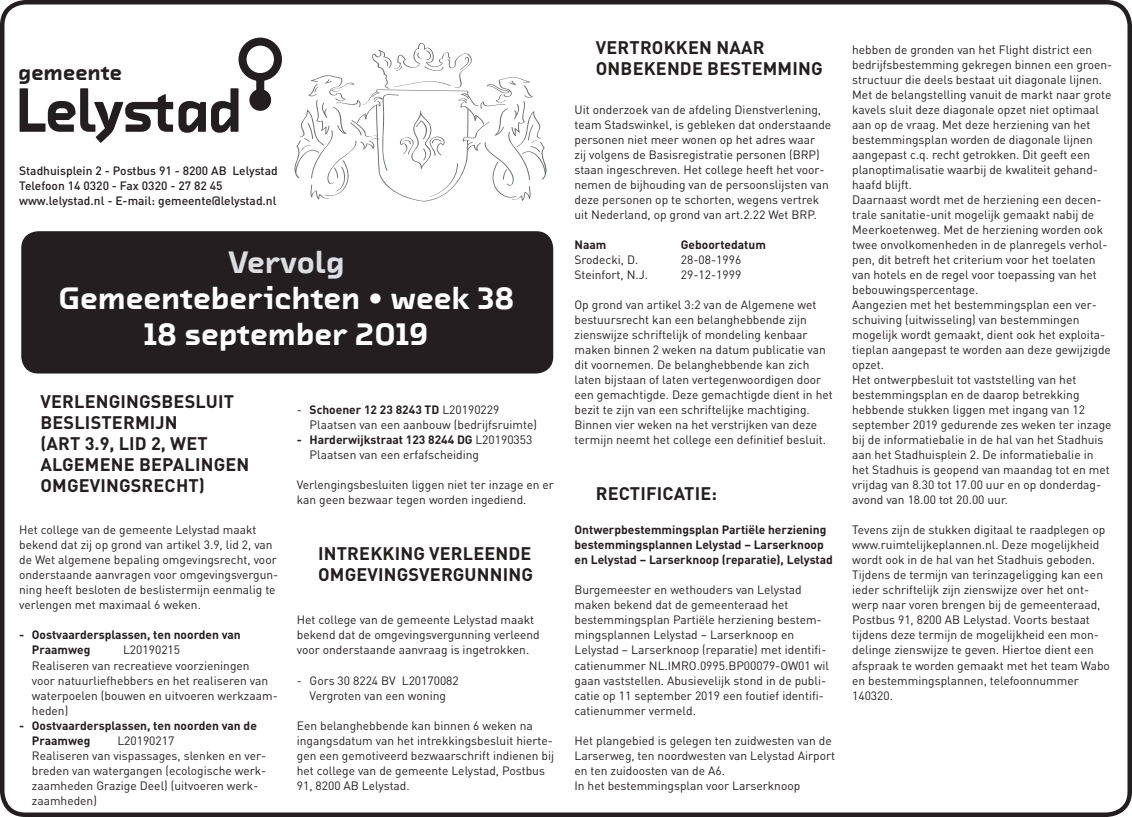
<style>
.page{position:relative;width:1132px;height:817px;background:#fff}
.page>*{position:absolute;margin:0;border:0;box-sizing:border-box;transform-origin:0 0}
.t1{font:900 31.5px/36px "Chambers Sans OT";letter-spacing:-.01em;color:#fff;text-align:center}
.t2{font:900 21.9px "Chambers Sans OT";letter-spacing:-.01em;color:#231f20}
.t3{font:700 18px/21px "DIN Pro";letter-spacing:.01em;color:#231f20}
.t4{font:12px/15px "DIN Pro";color:#231f20}
.t5{font:700 12px/15px "DIN Pro";color:#231f20}
.t6{font:500 12px/15px "DIN Pro";color:#231f20}
.s1{color:#dcdddf}
.s2{font-family:"DIN Pro";font-weight:700}
.s3{font-weight:700}
</style>
<div class="page">
<div style="left:0;top:0;width:1131px;height:816px;border:4px solid #231f20;border-radius:23px"></div>
<svg style="left:294px;top:43px;width:253px;height:158px"></svg>
<svg style="left:20px;top:38px;width:262px;height:105px"></svg>
<div style="left:246px;top:46px;width:28px;height:27px;background:#fff;border-radius:50%"></div>
<div style="left:21px;top:231px;width:532px;height:142px;background:#231f20;border-radius:17px"></div>
<h2 class="t2" style="left:18px;top:58px;width:105px">gemeente</h2>
<p class="t6" style="left:19px;top:163px;width:260px">Stadhuisplein 2 - Postbus 91 - 8200 AB Lelystad<br>Telefoon 14 0320 - Fax 0320 - 27 82 45 www.lelystad.nl - E-mail: gemeente@lelystad.nl</p>
<h1 class="t1" style="left:58px;top:243px;width:458px"><span class="s1">Vervolg<br></span>Gemeenteberichten <span class="s2">•</span> week 38<br>18 september 2019</h1>
<h3 class="t3" style="left:40px;top:390px;width:210px">VERLENGINGSBESLUIT<br>BESLISTERMIJN<br>(ART 3.9, LID 2, WET<br>ALGEMENE BEPALINGEN<br>OMGEVINGSRECHT)</h3>
<p class="t4" style="left:19px;top:522px;width:261px">Het college van de gemeente Lelystad maakt bekend dat zij op grond van artikel 3.9, lid 2, van de Wet algemene bepaling omgevingsrecht, voor onderstaande aanvragen voor omgevingsvergun&shy;ning heeft besloten de beslistermijn eenmalig te verlengen met maximaal 6 weken.</p>
<p class="t5" style="left:32px;top:627px;width:210px;text-indent:-13px">- Oostvaardersplassen, ten noorden van<br>Praamweg</p>
<p class="t4" style="left:32px;top:642px;width:247px;text-indent:91px">L20190215<br>Realiseren van recreatieve voorzieningen<br>voor natuurliefhebbers en het realiseren van waterpoelen (bouwen en uitvoeren werkzaam&shy;heden)</p>
<p class="t5" style="left:32px;top:717px;width:226px;text-indent:-13px">- Oostvaardersplassen, ten noorden van de<br>Praamweg</p>
<p class="t4" style="left:32px;top:732px;width:236px;text-indent:85px">L20190217<br>Realiseren van vispassages, slenken en ver&shy;breden van watergangen (ecologische werk&shy;zaamheden Grazige Deel) (uitvoeren werk&shy;zaamheden)</p>
<p class="t4" style="left:309px;top:402px;width:229px;text-indent:-13px">- <span class="s3">Schoener 12 23 8243 TD</span> L20190229<br>Plaatsen van een aanbouw (bedrijfsruimte)</p>
<p class="t4" style="left:309px;top:432px;width:224px;text-indent:-13px"><span class="s3">- Harderwijkstraat 123 8244 DG</span> L20190353<br>Plaatsen van een erfafscheiding</p>
<p class="t4" style="left:297px;top:477px;width:258px">Verlengingsbesluiten liggen niet ter inzage en er kan geen bezwaar tegen worden ingediend.</p>
<h3 class="t3" style="left:318px;top:542px;width:216px">INTREKKING VERLEENDE<br>OMGEVINGSVERGUNNING</h3>
<p class="t4" style="left:297px;top:612px;width:244px">Het college van de gemeente Lelystad maakt bekend dat de omgevingsvergunning verleend voor onderstaande aanvraag is ingetrokken.</p>
<p class="t4" style="left:297px;top:672px;width:163px;text-align:center">- Gors 30 8224 BV L20170082<br>Vergroten van een woning</p>
<p class="t4" style="left:297px;top:717px;width:259px">Een belanghebbende kan binnen 6 weken na ingangsdatum van het intrekkingsbesluit hierte&shy;gen een gemotiveerd bezwaarschrift indienen bij het college van de gemeente Lelystad, Postbus 91, 8200 AB Lelystad.</p>
<h3 class="t3" style="left:595px;top:36px;width:228px">VERTROKKEN NAAR<br>ONBEKENDE BESTEMMING</h3>
<p class="t4" style="left:574px;top:102px;width:258px">Uit onderzoek van de afdeling Dienstverlening, team Stadswinkel, is gebleken dat onderstaande personen niet meer wonen op het adres waar<br>zij volgens de Basisregistratie personen (BRP) staan ingeschreven. Het college heeft het voor&shy;nemen de bijhouding van de persoonslijsten van deze personen op te schorten, wegens vertrek uit Nederland, op grond van art.2.22 Wet BRP.</p>
<p class="t5" style="left:574px;top:237px;width:33px">Naam</p>
<p class="t5" style="left:680px;top:237px;width:86px">Geboortedatum</p>
<p class="t4" style="left:574px;top:252px;width:65px">Srodecki, D.</p>
<p class="t4" style="left:680px;top:252px;width:62px">28-08-1996</p>
<p class="t4" style="left:574px;top:267px;width:75px">Steinfort, N.J.</p>
<p class="t4" style="left:680px;top:267px;width:62px">29-12-1999</p>
<p class="t4" style="left:574px;top:297px;width:260px">Op grond van artikel 3:2 van de Algemene wet bestuursrecht kan een belanghebbende zijn zienswijze schriftelijk of mondeling kenbaar maken binnen 2 weken na datum publicatie van dit voornemen. De belanghebbende kan zich laten bijstaan of laten vertegenwoordigen door een gemachtigde. Deze gemachtigde dient in het bezit te zijn van een schriftelijke machtiging.<br>Binnen vier weken na het verstrijken van deze termijn neemt het college een definitief besluit.</p>
<h3 class="t3" style="left:595px;top:482px;width:122px">RECTIFICATIE:</h3>
<p class="t5" style="left:574px;top:522px;width:260px">Ontwerpbestemmingsplan Partiële herziening bestemmingsplannen Lelystad – Larserknoop en Lelystad – Larserknoop (reparatie), Lelystad</p>
<p class="t4" style="left:574px;top:582px;width:256px">Burgemeester en wethouders van Lelystad maken bekend dat de gemeenteraad het bestemmingsplan Partiële herziening bestem&shy;mingsplannen Lelystad – Larserknoop en Lelystad – Larserknoop (reparatie) met identifi&shy;catienummer NL.IMRO.0995.BP00079-OW01 wil gaan vaststellen. Abusievelijk stond in de publi&shy;catie op 11 september 2019 een foutief identifi&shy;catienummer vermeld.</p>
<p class="t4" style="left:574px;top:732px;width:262px">Het plangebied is gelegen ten zuidwesten van de Larserweg, ten noordwesten van Lelystad Airport en ten zuidoosten van de A6.<br>In het bestemmingsplan voor Larserknoop</p>
<p class="t4" style="left:851px;top:42px;width:261px">hebben de gronden van het Flight district een bedrijfsbestemming gekregen binnen een groen&shy;structuur die deels bestaat uit diagonale lijnen.<br>Met de belangstelling vanuit de markt naar grote kavels sluit deze diagonale opzet niet optimaal aan op de vraag. Met deze herziening van het bestemmingsplan worden de diagonale lijnen aangepast c.q. recht getrokken. Dit geeft een planoptimalisatie waarbij de kwaliteit gehand&shy;haafd blijft.<br>Daarnaast wordt met de herziening een decen&shy;trale sanitatie-unit mogelijk gemaakt nabij de Meerkoetenweg. Met de herziening worden ook twee onvolkomenheden in de planregels verhol&shy;pen, dit betreft het criterium voor het toelaten van hotels en de regel voor toepassing van het bebouwingspercentage.<br>Aangezien met het bestemmingsplan een ver&shy;schuiving (uitwisseling) van bestemmingen mogelijk wordt gemaakt, dient ook het exploita&shy;tieplan aangepast te worden aan deze gewijzigde opzet.<br>Het ontwerpbesluit tot vaststelling van het bestemmingsplan en de daarop betrekking hebbende stukken liggen met ingang van 12 september 2019 gedurende zes weken ter inzage bij de informatiebalie in de hal van het Stadhuis aan het Stadhuisplein 2. De informatiebalie in het Stadhuis is geopend van maandag tot en met vrijdag van 8.30 tot 17.00 uur en op donderdag&shy;avond van 18.00 tot 20.00 uur.</p>
<p class="t4" style="left:851px;top:522px;width:259px">Tevens zijn de stukken digitaal te raadplegen op www.ruimtelijkeplannen.nl. Deze mogelijkheid wordt ook in de hal van het Stadhuis geboden.<br>Tijdens de termijn van terinzageligging kan een ieder schriftelijk zijn zienswijze over het ont&shy;werp naar voren brengen bij de gemeenteraad, Postbus 91, 8200 AB Lelystad. Voorts bestaat tijdens deze termijn de mogelijkheid een mon&shy;delinge zienswijze te geven. Hiertoe dient een afspraak te worden gemaakt met het team Wabo en bestemmingsplannen, telefoonnummer 140320.</p>
</div>
